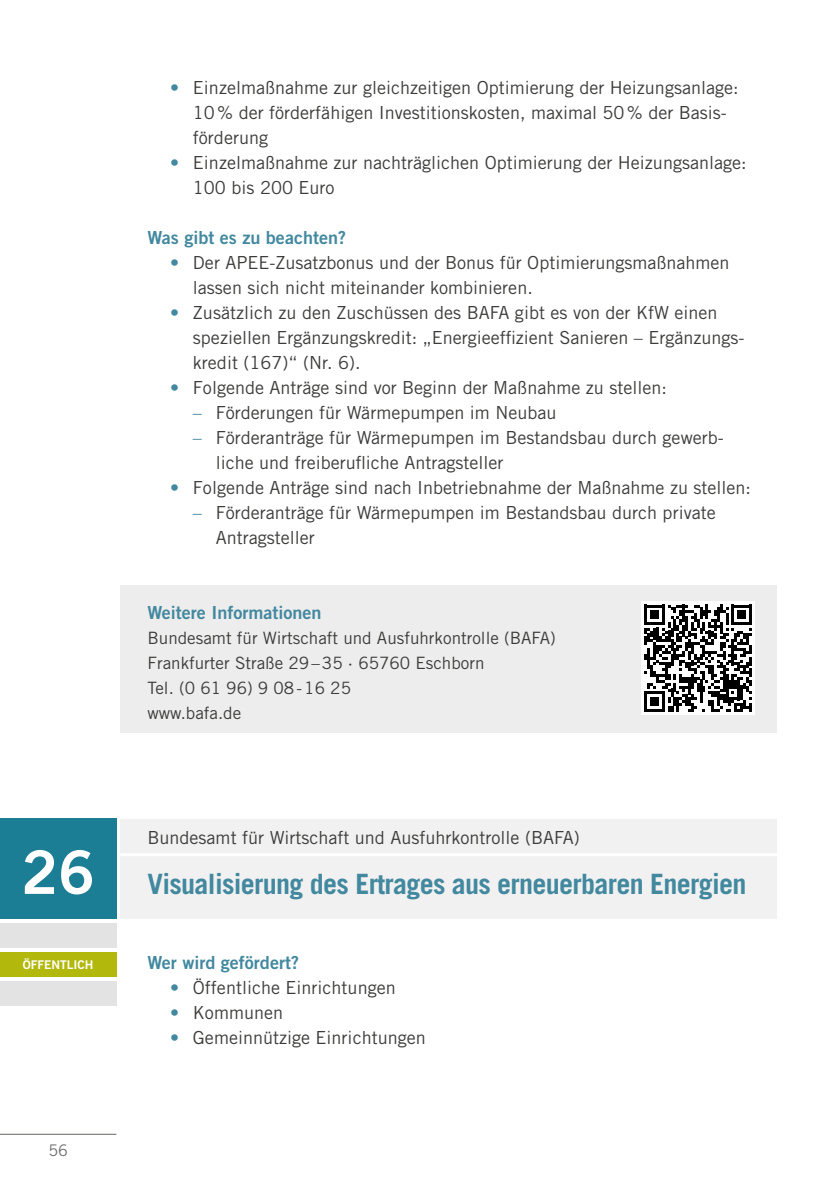
<style>
.page{position:relative;width:840px;height:1191px;background:#fff}
.page>*{position:absolute;margin:0;border:0;box-sizing:border-box;transform-origin:0 0}
.t1{font:60px "Trade Gothic LT Std Bd 2";color:#fff}
.Projekt_H1{font:700 28px "Trade Gothic LT Std";letter-spacing:-.025em;color:#42889f}
.Fließtext{font:18px/25px "Trade Gothic LT Std";color:#3c3c3b}
.Projekt_H2{font:18px "Trade Gothic LT Std Bd 2";color:#42889f}
.Infotext{font:17px "Trade Gothic LT Std";color:#3c3c3b}
.t2{font:16px "Trade Gothic LT Std";color:#706f6f}
.t3{font:12px "Trade Gothic LT Std Bd 2";color:#fff}
.s1{color:#42889f}
</style>
<div class="page">
<hr style="left:0;top:1133px;width:116px;height:1px;background:#666665">
<div style="left:120px;top:819px;width:656px;height:99px;background:#f1f1f1"></div>
<hr style="left:120px;top:853px;width:660px;height:3px;background:#fff">
<div style="left:0;top:819px;width:116px;height:100px;background:#1c7e95"></div>
<div style="left:0;top:980px;width:116px;height:25px;background:#e3e3e3"></div>
<div style="left:0;top:923px;width:116px;height:24px;background:#e3e3e3"></div>
<div style="left:0;top:951px;width:116px;height:25px;background:#b3b80c"></div>
<div style="left:120px;top:585px;width:656px;height:148px;background:#ededed"></div>
<div style="left:641px;top:601px;width:113px;height:114px;background:#fff"></div>
<svg style="left:644px;top:604px;width:107px;height:107px"></svg>
<h1 class="t1" style="left:21px;top:835px;width:75px">26</h1>
<p class="t3" style="left:23px;top:957px;width:72px">ÖFFENTLICH</p>
<p class="t2" style="left:48px;top:1140px;width:21px">56</p>
<p class="Fließtext" style="left:193px;top:74px;width:547px;text-indent:-23px"><span class="s1">•</span> Einzelmaßnahme zur gleichzeitigen Optimierung der Heizungsanlage:<br>10% der förderfähigen Investitionskosten, maximal 50% der Basis&shy;förderung</p>
<p class="Fließtext" style="left:193px;top:149px;width:555px;text-indent:-23px"><span class="s1">•</span> Einzelmaßnahme zur nachträglichen Optimierung der Heizungsanlage:<br>100 bis 200 Euro</p>
<h2 class="Projekt_H2" style="left:147px;top:226px;width:200px">Was gibt es zu beachten?</h2>
<p class="Fließtext" style="left:193px;top:249px;width:538px;text-indent:-23px"><span class="s1">•</span> Der APEE-Zusatzbonus und der Bonus für Optimierungsmaßnahmen lassen sich nicht miteinander kombinieren.</p>
<p class="Fließtext" style="left:193px;top:299px;width:552px;text-indent:-23px"><span class="s1">•</span> Zusätzlich zu den Zuschüssen des BAFA gibt es von der KfW einen speziellen Ergänzungskredit: „Energieeffizient Sanieren – Ergänzungs&shy;kredit (167)“ (Nr. 6).</p>
<p class="Fließtext" style="left:170px;top:374px;width:498px"><span class="s1">•</span> Folgende Anträge sind vor Beginn der Maßnahme zu stellen:</p>
<p class="Fließtext" style="left:193px;top:399px;width:365px"><span class="s1">–</span> Förderungen für Wärmepumpen im Neubau</p>
<p class="Fließtext" style="left:215px;top:424px;width:508px;text-indent:-23px"><span class="s1">–</span> Förderanträge für Wärmepumpen im Bestandsbau durch gewerb&shy;liche und freiberufliche Antragsteller</p>
<p class="Fließtext" style="left:170px;top:474px;width:582px"><span class="s1">•</span> Folgende Anträge sind nach Inbetriebnahme der Maßnahme zu stellen:</p>
<p class="Fließtext" style="left:215px;top:499px;width:501px;text-indent:-23px"><span class="s1">–</span> Förderanträge für Wärmepumpen im Bestandsbau durch private<br>Antragsteller</p>
<h2 class="Projekt_H2" style="left:147px;top:601px;width:175px">Weitere Informationen</h2>
<p class="Infotext" style="left:147px;top:627px;width:409px">Bundesamt für Wirtschaft und Ausfuhrkontrolle (BAFA)</p>
<p class="Infotext" style="left:147px;top:652px;width:338px">Frankfurter Straße 29–35 · 65760 Eschborn</p>
<p class="Infotext" style="left:147px;top:677px;width:205px">Tel. (0 61 96) 9 08-16 25</p>
<p class="Infotext" style="left:147px;top:702px;width:95px">www.bafa.de</p>
<p class="Fließtext" style="left:147px;top:824px;width:433px">Bundesamt für Wirtschaft und Ausfuhrkontrolle (BAFA)</p>
<h1 class="Projekt_H1" style="left:147px;top:866px;width:600px">Visualisierung des Ertrages aus erneuerbaren Energien</h1>
<h2 class="Projekt_H2" style="left:147px;top:951px;width:153px">Wer wird gefördert?</h2>
<p class="Fließtext" style="left:170px;top:974px;width:227px"><span class="s1">•</span> Öffentliche Einrichtungen</p>
<p class="Fließtext" style="left:170px;top:999px;width:114px"><span class="s1">•</span> Kommunen</p>
<p class="Fließtext" style="left:170px;top:1024px;width:257px"><span class="s1">•</span> Gemeinnützige Einrichtungen</p>
</div>
